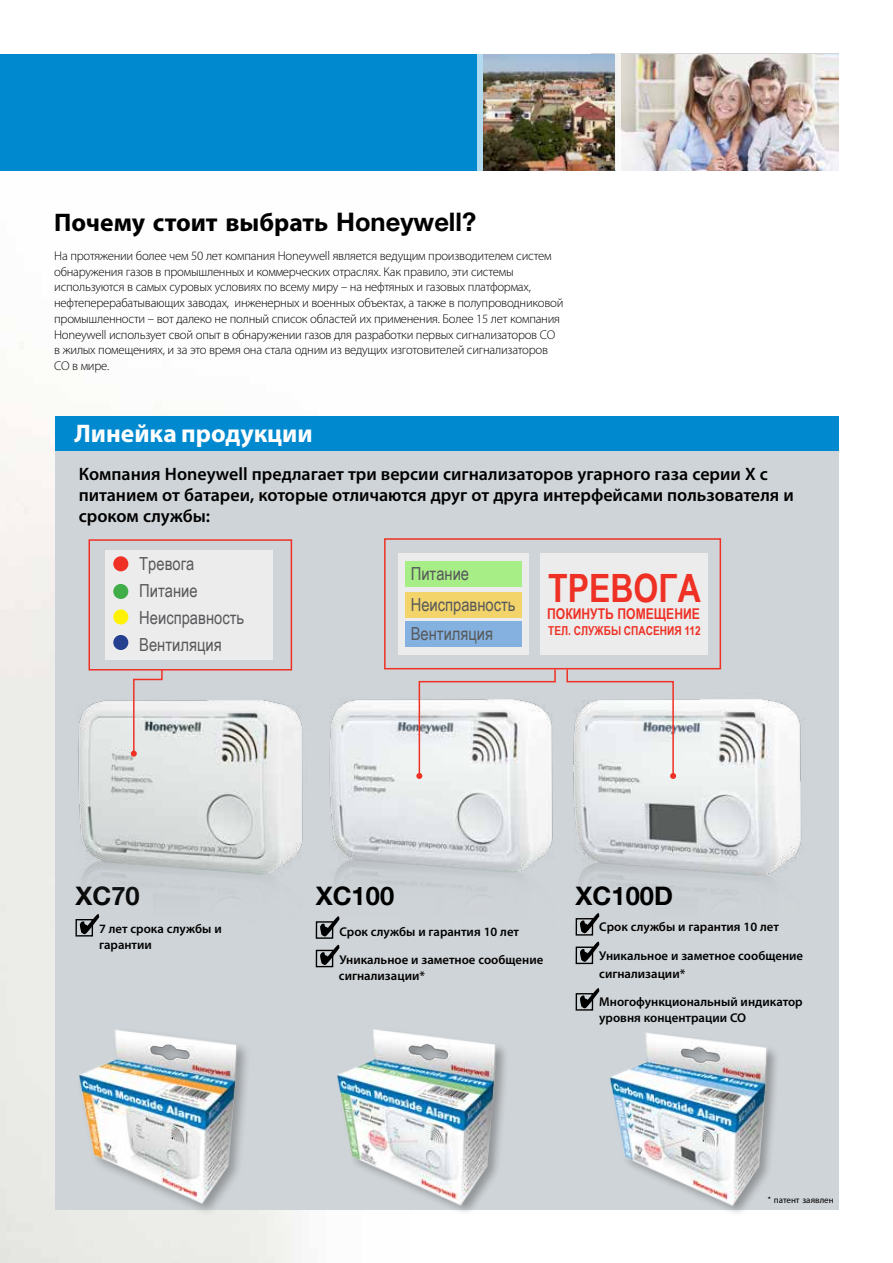
<style>
.page{position:relative;width:893px;height:1263px;background:#fff}
.page>*{position:absolute;margin:0;border:0;box-sizing:border-box;transform-origin:0 0}
.t1{font:700 39px "Arial Narrow";color:#ee3124}
.t2{font:700 25.5px "Myriad Pro";color:#000}
.t3{font:700 25.5px "Myriad Pro";color:#fff}
.t4{font:700 25.5px "Helvetica Neue LT";color:#000}
.t5{font:600 18px/21px "Myriad Pro";color:#000}
.t6{font:18px/27px "Arial Narrow";color:#58595b}
.t7{font:700 14.85px "Arial Narrow";color:#ee3124}
.t8{font:300 12.75px/15.8px "Myriad Pro";letter-spacing:-.02em;color:#000}
.t9{font:600 12.75px/15.8px "Myriad Pro";color:#000}
.t10{font:700 12.3px "Arial Narrow";color:#ee3124}
.t11{font:9px "Myriad Pro";color:#000}
.s1{font-family:"Helvetica Neue LT"}
</style>
<div class="page">
<img style="left:0;top:170px;width:412px;height:1093px">
<div style="left:0;top:54px;width:839px;height:116px;background:#0089cf"></div>
<img style="left:621px;top:54px;width:218px;height:116px">
<div style="left:477px;top:54px;width:7px;height:118px;background:#b2dbf0"></div>
<div style="left:614px;top:51px;width:7px;height:121px;background:#f5f3f2"></div>
<div style="left:55px;top:423px;width:784px;height:786px;background:#cfd4d8"></div>
<div style="left:75px;top:919px;width:18px;height:17px;border:1px solid #000"></div>
<svg style="left:80px;top:925px;width:14px;height:9px"></svg>
<img style="left:75px;top:700px;width:228px;height:225px">
<img style="left:315px;top:699px;width:238px;height:234px">
<img style="left:573px;top:699px;width:229px;height:236px">
<div style="left:55px;top:416px;width:784px;height:34px;background:#0089cf"></div>
<div style="left:384px;top:538px;width:337px;height:131px;border:2px solid #ee3124"></div>
<div style="left:89px;top:539px;width:203px;height:131px;border:2px solid #ee3124"></div>
<svg style="left:416px;top:668px;width:141px;height:111px"></svg>
<svg style="left:131px;top:668px;width:32px;height:89px"></svg>
<svg style="left:566px;top:668px;width:110px;height:111px"></svg>
<div style="left:336px;top:1028px;width:173px;height:189px;background:#000;opacity:.3"></div>
<img style="left:336px;top:1028px;width:173px;height:181px">
<div style="left:609px;top:1030px;width:171px;height:188px;background:#000;opacity:.3"></div>
<img style="left:609px;top:1030px;width:171px;height:178px">
<img style="left:74px;top:1030px;width:185px;height:187px">
<div style="left:105px;top:550px;width:168px;height:109px;background:#edeced"></div>
<div style="left:113px;top:556px;width:15px;height:15px;background:#ee3124;border-radius:50%"></div>
<div style="left:113px;top:584px;width:15px;height:15px;background:#41ad49;border-radius:50%"></div>
<div style="left:113px;top:609px;width:15px;height:15px;background:#fff200;border-radius:50%"></div>
<div style="left:113px;top:635px;width:15px;height:15px;background:#25408f;border-radius:50%"></div>
<div style="left:398px;top:553px;width:131px;height:102px;background:#edeced"></div>
<div style="left:405px;top:562px;width:117px;height:25px;background:#a7ee86"></div>
<div style="left:405px;top:592px;width:117px;height:25px;background:#f2d46a"></div>
<div style="left:405px;top:622px;width:117px;height:25px;background:#84b1df"></div>
<div style="left:540px;top:553px;width:168px;height:102px;background:#edeced"></div>
<img style="left:484px;top:54px;width:130px;height:116px">
<div style="left:316px;top:921px;width:17px;height:18px;border:1px solid #000"></div>
<svg style="left:320px;top:916px;width:19px;height:20px"></svg>
<div style="left:316px;top:950px;width:17px;height:17px;border:1px solid #000"></div>
<svg style="left:320px;top:945px;width:19px;height:20px"></svg>
<div style="left:576px;top:918px;width:17px;height:17px;border:1px solid #000"></div>
<svg style="left:580px;top:913px;width:19px;height:20px"></svg>
<div style="left:576px;top:946px;width:17px;height:18px;border:1px solid #000"></div>
<svg style="left:580px;top:942px;width:19px;height:20px"></svg>
<div style="left:576px;top:993px;width:17px;height:18px;border:1px solid #000"></div>
<svg style="left:580px;top:988px;width:19px;height:20px"></svg>
<h2 class="t2" style="left:54px;top:206px;width:424px">Почему стоит выбрать <span class="s1">Honeywell?</span></h2>
<p class="t8" style="left:54px;top:248px;width:511px">На протяжении более чем 50 лет компания Honeywell является ведущим производителем систем обнаружения газов в промышленных и коммерческих отраслях. Как правило, эти системы используются в самых суровых условиях по всему миру – на нефтяных и газовых платформах, нефтеперерабатывающих заводах, инженерных и военных объектах, а также в полупроводниковой промышленности – вот далеко не полный список областей их применения. Более 15 лет компания Honeywell использует свой опыт в обнаружении газов для разработки первых сигнализаторов СО в жилых помещениях, и за это время она стала одним из ведущих изготовителей сигнализаторов CO в мире.</p>
<h2 class="t3" style="left:75px;top:416px;width:240px">Линейка продукции</h2>
<h3 class="t5" style="left:79px;top:463px;width:717px">Компания Honeywell предлагает три версии сигнализаторов угарного газа серии X с питанием от батареи, которые отличаются друг от друга интерфейсами пользователя и сроком службы:</h3>
<h3 class="t6" style="left:139px;top:550px;width:106px">Tревога<br>Питание<br>Hеисправность<br>Bентиляция</h3>
<h3 class="t6" style="left:411px;top:557px;width:106px;line-height:31.2px">Питание<br>Hеисправность</h3>
<h3 class="t6" style="left:411px;top:620px;width:84px">Bентиляция</h3>
<h1 class="t1" style="left:548px;top:558px;width:154px">ТРЕВОГА</h1>
<p class="t7" style="left:547px;top:602px;width:154px">ПОКИНУТЬ ПОМЕЩЕНИЕ</p>
<p class="t10" style="left:548px;top:622px;width:154px">ТЕЛ. СЛУЖБЫ СПАСЕНИЯ 112</p>
<h2 class="t4" style="left:75px;top:880px;width:66px">XC70</h2>
<p class="t9" style="left:99px;top:921px;width:124px">7 лет срока службы и гарантии</p>
<h2 class="t4" style="left:316px;top:880px;width:80px">XC100</h2>
<p class="t9" style="left:339px;top:923px;width:181px">Срок службы и гарантия 10 лет</p>
<p class="t9" style="left:339px;top:952px;width:206px">Уникальное и заметное сообщение сигнализации*</p>
<h2 class="t4" style="left:576px;top:880px;width:99px">XC100D</h2>
<p class="t9" style="left:599px;top:919px;width:181px">Срок службы и гарантия 10 лет</p>
<p class="t9" style="left:599px;top:946px;width:205px;line-height:18px">Уникальное и заметное сообщение сигнализации*</p>
<p class="t9" style="left:599px;top:994px;width:205px">Многофункциональный индикатор уровня концентрации CO</p>
<p class="t11" style="left:768px;top:1195px;width:67px"><span class="s1">*</span> патент заявлен</p>
</div>
